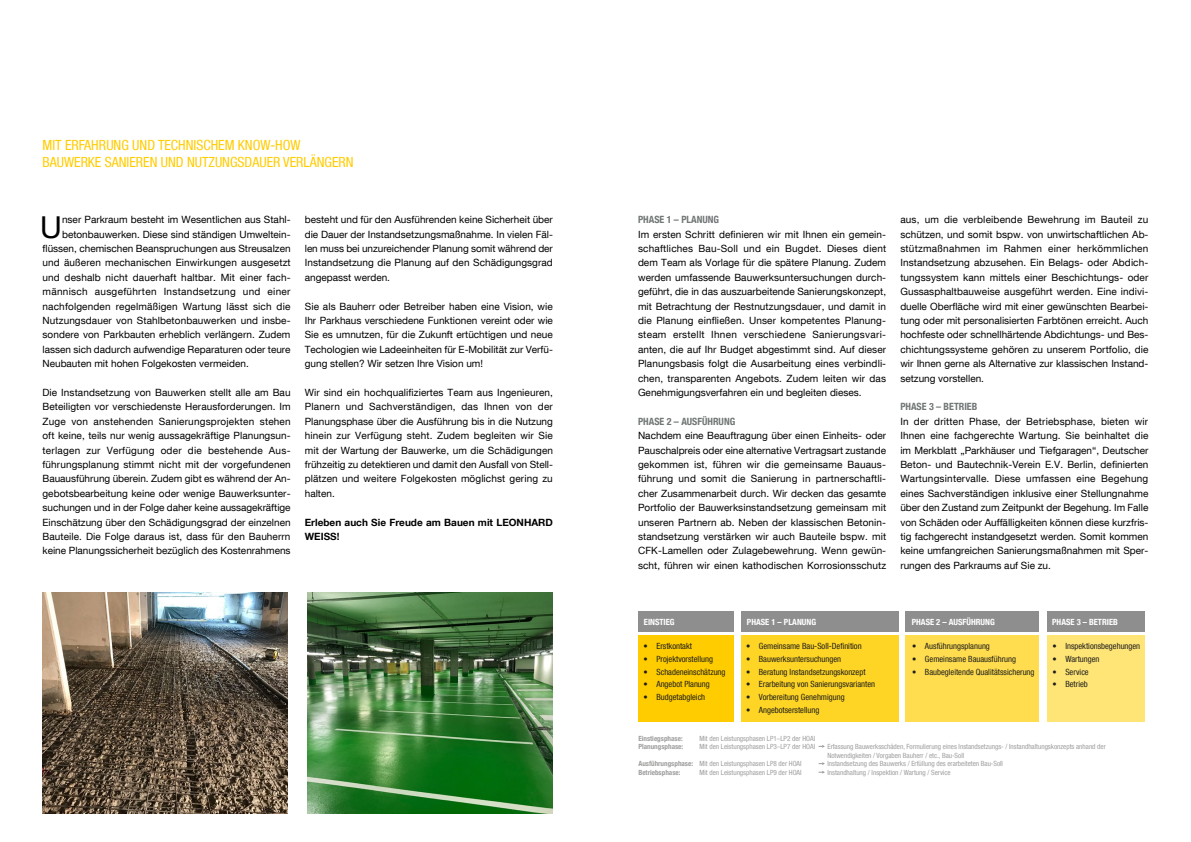
<style>
.page{position:relative;width:1191px;height:842px;background:#fff}
.page>*{position:absolute;margin:0;border:0;box-sizing:border-box;transform-origin:0 0}
.Initial{font:30.2px "Helvetica Neue LT Com";color:#000}
.Subhead{font:condensed 14px/16.8px "Helvetica Neue LT Com";color:#fc0}
.Fliesstext{font:10px/14.4px "Helvetica Neue LT Com";color:#000;text-align:justify}
.Initial-2{font:10px "Helvetica Neue LT Com";letter-spacing:.005em;color:#000}
.Fliesstext-2{font:700 condensed 10px "Helvetica Neue LT Com";color:#717676}
.Fliesstext-3{font:700 10px/14.4px "Helvetica Neue LT Com";color:#000}
.Initial-3{font:10px "Helvetica Neue LT Com";letter-spacing:.03em;color:#000}
.t1{font:condensed 8.5px "Helvetica Neue LT Com";color:#1d1d1c}
.t2{font:700 condensed 8.5px "Helvetica Neue LT Com";color:#fff}
.t3{font:condensed 7.1px/8.5px "Helvetica Neue LT Com";color:#9d9d9c}
.t4{font:700 condensed 7.1px/8.5px "Helvetica Neue LT Com";color:#9d9d9c}
</style>
<div class="page">
<img style="left:43px;top:592px;width:245px;height:222px">
<img style="left:308px;top:592px;width:245px;height:222px">
<div style="left:1047px;top:635px;width:97px;height:86px;background:#ffe576"></div>
<div style="left:905px;top:635px;width:134px;height:86px;background:#ffdd4f"></div>
<div style="left:741px;top:635px;width:157px;height:86px;background:#ffd525"></div>
<div style="left:638px;top:635px;width:96px;height:86px;background:#fc0"></div>
<div style="left:638px;top:611px;width:96px;height:21px;background:#8e8e8e"></div>
<div style="left:741px;top:611px;width:157px;height:21px;background:#8e8e8e"></div>
<div style="left:905px;top:611px;width:134px;height:21px;background:#8e8e8e"></div>
<div style="left:1047px;top:611px;width:97px;height:21px;background:#8e8e8e"></div>
<svg style="left:818px;top:745px;width:7px;height:3px"></svg>
<svg style="left:818px;top:762px;width:7px;height:3px"></svg>
<svg style="left:818px;top:771px;width:7px;height:3px"></svg>
<p class="Subhead" style="left:43px;top:137px;width:312px">MIT ERFAHRUNG UND TECHNISCHEM KNOW-HOW<br>BAUWERKE SANIEREN UND NUTZUNGSDAUER VERLÄNGERN</p>
<p class="Initial" style="left:40px;top:208px;width:23px">U</p>
<p class="Initial-2" style="left:62px;top:213px;width:230px">nser Parkraum besteht im Wesentlichen aus Stahl-</p>
<p class="Initial-2" style="left:62px;top:228px;width:230px">betonbauwerken. Diese sind ständigen Umweltein-</p>
<p class="Initial-2" style="left:43px;top:242px;width:250px">flüssen, chemischen Beanspruchungen aus Streusalzen</p>
<p class="Initial-2" style="left:43px;top:257px;width:250px">und äußeren mechanischen Einwirkungen ausgesetzt</p>
<p class="Initial-2" style="left:43px;top:271px;width:250px">und deshalb nicht dauerhaft haltbar. Mit einer fach-</p>
<p class="Initial-3" style="left:43px;top:285px;width:250px">männisch ausgeführten Instandsetzung und einer</p>
<p class="Initial-2" style="left:43px;top:300px;width:249px">nachfolgenden regelmäßigen Wartung lässt sich die</p>
<p class="Initial-2" style="left:43px;top:314px;width:250px">Nutzungsdauer von Stahlbetonbauwerken und insbe-</p>
<p class="Initial-2" style="left:43px;top:329px;width:249px">sondere von Parkbauten erheblich verlängern. Zudem</p>
<p class="Initial-2" style="left:43px;top:343px;width:250px">lassen sich dadurch aufwendige Reparaturen oder teure</p>
<p class="Initial-2" style="left:43px;top:357px;width:208px">Neubauten mit hohen Folgekosten vermeiden.</p>
<p class="Fliesstext" style="left:43px;top:385px;width:250px">Die Instandsetzung von Bauwerken stellt alle am Bau Beteiligten vor verschiedenste Herausforderungen. Im Zuge von anstehenden Sanierungsprojekten stehen oft keine, teils nur wenig aussagekräftige Planungsun&shy;terlagen zur Verfügung oder die bestehende Aus&shy;führungsplanung stimmt nicht mit der vorgefundenen Bauausführung überein. Zudem gibt es während der An&shy;gebotsbearbeitung keine oder wenige Bauwerksunter&shy;suchungen und in der Folge daher keine aussagekräftige Einschätzung über den Schädigungsgrad der einzelnen Bauteile. Die Folge daraus ist, dass für den Bauherrn keine Planungssicherheit bezüglich des Kostenrahmens</p>
<p class="Fliesstext" style="left:305px;top:212px;width:250px">besteht und für den Ausführenden keine Sicherheit über die Dauer der Instandsetzungsmaßnahme. In vielen Fäl&shy;len muss bei unzureichender Planung somit während der Instandsetzung die Planung auf den Schädigungsgrad angepasst werden.</p>
<p class="Fliesstext" style="left:305px;top:299px;width:250px">Sie als Bauherr oder Betreiber haben eine Vision, wie Ihr Parkhaus verschiedene Funktionen vereint oder wie Sie es umnutzen, für die Zukunft ertüchtigen und neue Techologien wie Ladeeinheiten für E-Mobilität zur Verfü&shy;gung stellen? Wir setzen Ihre Vision um!</p>
<p class="Fliesstext" style="left:305px;top:385px;width:250px">Wir sind ein hochqualifiziertes Team aus Ingenieuren, Planern und Sachverständigen, das Ihnen von der Planungsphase über die Ausführung bis in die Nutzung hinein zur Verfügung steht. Zudem begleiten wir Sie mit der Wartung der Bauwerke, um die Schädigungen frühzeitig zu detektieren und damit den Ausfall von Stell&shy;plätzen und weitere Folgekosten möglichst gering zu halten.</p>
<p class="Fliesstext-3" style="left:305px;top:515px;width:250px">Erleben auch Sie Freude am Bauen mit LEONHARD<br>WEISS!</p>
<p class="Fliesstext-2" style="left:638px;top:214px;width:83px">PHASE 1 – PLANUNG</p>
<p class="Fliesstext" style="left:638px;top:227px;width:250px">Im ersten Schritt definieren wir mit Ihnen ein gemein&shy;schaftliches Bau-Soll und ein Bugdet. Dieses dient dem Team als Vorlage für die spätere Planung. Zudem werden umfassende Bauwerksuntersuchungen durch&shy;geführt, die in das auszuarbeitende Sanierungskonzept, mit Betrachtung der Restnutzungsdauer, und damit in die Planung einfließen. Unser kompetentes Planung&shy;steam erstellt Ihnen verschiedene Sanierungsvari&shy;anten, die auf Ihr Budget abgestimmt sind. Auf dieser Planungsbasis folgt die Ausarbeitung eines verbindli&shy;chen, transparenten Angebots. Zudem leiten wir das Genehmigungsverfahren ein und begleiten dieses.</p>
<p class="Fliesstext-2" style="left:638px;top:415px;width:99px">PHASE 2 – AUSFÜHRUNG</p>
<p class="Fliesstext" style="left:638px;top:428px;width:250px">Nachdem eine Beauftragung über einen Einheits- oder Pauschalpreis oder eine alternative Vertragsart zustande gekommen ist, führen wir die gemeinsame Bauaus&shy;führung und somit die Sanierung in partnerschaftli&shy;cher Zusammenarbeit durch. Wir decken das gesamte Portfolio der Bauwerksinstandsetzung gemeinsam mit unseren Partnern ab. Neben der klassischen Betonin&shy;standsetzung verstärken wir auch Bauteile bspw. mit CFK-Lamellen oder Zulagebewehrung. Wenn gewün&shy;scht, führen wir einen kathodischen Korrosionsschutz</p>
<p class="Fliesstext" style="left:900px;top:212px;width:250px">aus, um die verbleibende Bewehrung im Bauteil zu schützen, und somit bspw. von unwirtschaftlichen Ab&shy;stützmaßnahmen im Rahmen einer herkömmlichen Instandsetzung abzusehen. Ein Belags- oder Abdich&shy;tungssystem kann mittels einer Beschichtungs- oder Gussasphaltbauweise ausgeführt werden. Eine indivi&shy;duelle Oberfläche wird mit einer gewünschten Bearbei&shy;tung oder mit personalisierten Farbtönen erreicht. Auch hochfeste oder schnellhärtende Abdichtungs- und Bes&shy;chichtungssysteme gehören zu unserem Portfolio, die wir Ihnen gerne als Alternative zur klassischen Instand&shy;setzung vorstellen.</p>
<p class="Fliesstext-2" style="left:900px;top:401px;width:78px">PHASE 3 – BETRIEB</p>
<p class="Fliesstext" style="left:900px;top:414px;width:250px">In der dritten Phase, der Betriebsphase, bieten wir Ihnen eine fachgerechte Wartung. Sie beinhaltet die im Merkblatt „Parkhäuser und Tiefgaragen“, Deutscher Beton- und Bautechnik-Verein E.V. Berlin, definierten Wartungsintervalle. Diese umfassen eine Begehung eines Sachverständigen inklusive einer Stellungnahme über den Zustand zum Zeitpunkt der Begehung. Im Falle von Schäden oder Auffälligkeiten können diese kurzfris&shy;tig fachgerecht instandgesetzt werden. Somit kommen keine umfangreichen Sanierungsmaßnahmen mit Sper&shy;rungen des Parkraums auf Sie zu.</p>
<p class="t2" style="left:644px;top:617px;width:32px">EINSTIEG</p>
<p class="t2" style="left:747px;top:617px;width:71px">PHASE 1 – PLANUNG</p>
<p class="t2" style="left:911px;top:617px;width:85px">PHASE 2 – AUSFÜHRUNG</p>
<p class="t2" style="left:1052px;top:617px;width:67px">PHASE 3 – BETRIEB</p>
<p class="t1" style="left:643px;top:641px;width:50px">• Erstkontakt</p>
<p class="t1" style="left:643px;top:654px;width:71px">• Projektvorstellung</p>
<p class="t1" style="left:643px;top:667px;width:83px">• Schadeneinschätzung</p>
<p class="t1" style="left:643px;top:679px;width:68px">• Angebot Planung</p>
<p class="t1" style="left:643px;top:692px;width:63px">• Budgetabgleich</p>
<p class="t1" style="left:746px;top:641px;width:117px">• Gemeinsame Bau-Soll-Definition</p>
<p class="t1" style="left:746px;top:654px;width:97px">• Bauwerksuntersuchungen</p>
<p class="t1" style="left:746px;top:666px;width:121px">• Beratung Instandsetzungskonzept</p>
<p class="t1" style="left:746px;top:679px;width:130px">• Erarbeitung von Sanierungsvarianten</p>
<p class="t1" style="left:746px;top:692px;width:100px">• Vorbereitung Genehmigung</p>
<p class="t1" style="left:746px;top:705px;width:75px">• Angebotserstellung</p>
<p class="t1" style="left:912px;top:641px;width:79px">• Ausführungsplanung</p>
<p class="t1" style="left:912px;top:654px;width:105px">• Gemeinsame Bauausführung</p>
<p class="t1" style="left:912px;top:666px;width:124px">• Baubegleitende Qualitätssicherung</p>
<p class="t1" style="left:1052px;top:641px;width:89px">• Inspektionsbegehungen</p>
<p class="t1" style="left:1052px;top:654px;width:48px">• Wartungen</p>
<p class="t1" style="left:1052px;top:666px;width:38px">• Service</p>
<p class="t1" style="left:1052px;top:679px;width:37px">• Betrieb</p>
<p class="t3" style="left:699px;top:734px;width:117px">Mit den Leistungsphasen LP1–LP2 der HOAI<br>Mit den Leistungsphasen LP3–LP7 der HOAI</p>
<p class="t4" style="left:638px;top:734px;width:46px">Einstiegsphase:<br>Planungsphase:</p>
<p class="t4" style="left:638px;top:760px;width:56px">Ausführungsphase:<br>Betriebsphase:</p>
<p class="t3" style="left:827px;top:742px;width:280px">Erfassung Bauwerksschäden, Formulierung eines Instandsetzungs- / Instandhaltungskonzepts anhand der<br>Notwendigkeiten / Vorgaben Bauherr / etc., Bau-Soll</p>
<p class="t3" style="left:699px;top:759px;width:104px">Mit den Leistungsphasen LP8 der HOAI</p>
<p class="t3" style="left:827px;top:759px;width:177px">Instandsetzung des Bauwerks / Erfüllung des erarbeiteten Bau-Soll</p>
<p class="t3" style="left:699px;top:768px;width:104px">Mit den Leistungsphasen LP9 der HOAI</p>
<p class="t3" style="left:827px;top:768px;width:125px">Instandhaltung / Inspektion / Wartung / Service</p>
</div>
